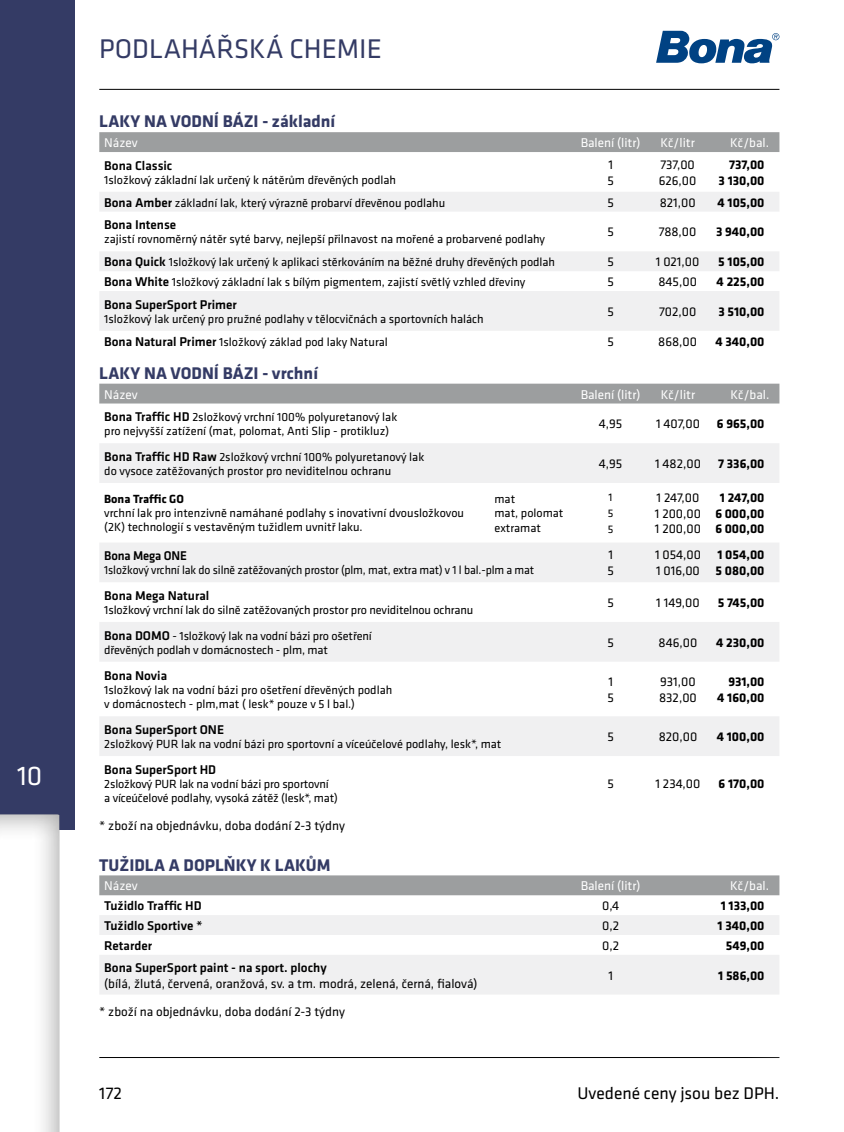
<style>
.page{position:relative;width:844px;height:1132px;background:#fff}
.page>*{position:absolute;margin:0;border:0;box-sizing:border-box;transform-origin:0 0}
.t1{font:28px "Klavika";color:#343b65}
.t2{font:28px "Klavika";color:#fff}
.t3{font:700 17.5px "Klavika";color:#343b65}
.t4{font:17.5px "Klavika";color:#000}
.t5{font:13.12px/15.8px "Klavika";color:#000}
.t6{font:500 13.12px "Klavika";color:#000}
.t7{font:700 13.12px/15.8px "Klavika";color:#000;text-align:right}
.t8{font:13.12px "Klavika";color:#fff}
.t9{font:500 13.12px "Klavika";color:#000;scale:.96 1}
.t10{font:12.25px/14px "Klavika";color:#000}
.t11{font:12.25px "Klavika";color:#000;scale:.96 1}
.t12{font:700 12.25px "Klavika";color:#000}
.t13{font:11.38px/15.8px "Klavika";color:#000;text-align:justify}
.s1{font-weight:500;font-size:13.12px}
</style>
<div class="page">
<hr style="left:99px;top:1056px;width:680px;height:1px;background:#000">
<div style="left:743px;top:0;width:100px;height:1131px;background:#fff"></div>
<hr style="left:99px;top:89px;width:680px;height:1px;background:#000">
<svg style="left:656px;top:31px;width:123px;height:32px"></svg>
<div style="left:99px;top:383px;width:680px;height:20px;background:#9c9e9f"></div>
<svg style="left:99px;top:443px;width:680px;height:312px;fill:#f4f4f5"></svg>
<div style="left:99px;top:132px;width:680px;height:20px;background:#9c9e9f"></div>
<svg style="left:99px;top:192px;width:680px;height:139px;fill:#f0f0f1"></svg>
<div style="left:99px;top:875px;width:680px;height:20px;background:#9c9e9f"></div>
<svg style="left:99px;top:915px;width:680px;height:79px;fill:#f0f0f1"></svg>
<div style="left:0;top:0;width:74px;height:828px;background:#343b65"></div>
<div style="left:0;top:810px;width:63px;height:321px;background:#000;opacity:.32"></div>
<h1 class="t2" style="left:17px;top:760px;width:27px">10</h1>
<h1 class="t1" style="left:99px;top:33px;width:284px">PODLAHÁŘSKÁ CHEMIE</h1>
<h2 class="t3" style="left:99px;top:112px;width:237px">LAKY NA VODNÍ BÁZI - základní</h2>
<p class="t8" style="left:104px;top:135px;width:35px">Název</p>
<p class="t8" style="left:580px;top:135px;width:61px">Balení (litr)</p>
<p class="t8" style="left:660px;top:135px;width:36px">Kč/litr</p>
<p class="t8" style="left:730px;top:135px;width:40px">Kč/bal.</p>
<p class="t6" style="left:104px;top:158px;width:70px">Bona Classic</p>
<p class="t10" style="left:104px;top:173px;width:293px">1složkový základní lak určený k nátěrům dřevěných podlah</p>
<p class="t5" style="left:607px;top:157px;width:8px">1<br>5</p>
<p class="t5" style="left:658px;top:157px;width:39px">737,00<br>626,00</p>
<p class="t7" style="left:718px;top:157px;width:47px">737,00<br>3 130,00</p>
<p class="t10" style="left:104px;top:196px;width:342px"><span class="s1">Bona Amber</span> základní lak, který výrazně probarví dřevěnou podlahu</p>
<p class="t5" style="left:607px;top:194px;width:8px">5</p>
<p class="t5" style="left:659px;top:194px;width:37px">821,00</p>
<p class="t7" style="left:717px;top:194px;width:49px">4 105,00</p>
<p class="t6" style="left:104px;top:218px;width:73px">Bona Intense</p>
<p class="t10" style="left:104px;top:232px;width:442px">zajistí rovnoměrný nátěr syté barvy, nejlepší přilnavost na mořené a probarvené podlahy</p>
<p class="t5" style="left:607px;top:224px;width:8px">5</p>
<p class="t5" style="left:658px;top:224px;width:39px">788,00</p>
<p class="t7" style="left:715px;top:224px;width:50px">3 940,00</p>
<p class="t10" style="left:104px;top:255px;width:452px"><span class="s1">Bona Quick</span> 1složkový lak určený k aplikaci stěrkováním na běžné druhy dřevěných podlah</p>
<p class="t5" style="left:607px;top:254px;width:8px">5</p>
<p class="t5" style="left:655px;top:254px;width:45px">1 021,00</p>
<p class="t7" style="left:718px;top:254px;width:48px">5 105,00</p>
<p class="t10" style="left:104px;top:275px;width:422px"><span class="s1">Bona White</span> 1složkový základní lak s bílým pigmentem, zajistí světlý vzhled dřeviny</p>
<p class="t5" style="left:607px;top:274px;width:8px">5</p>
<p class="t5" style="left:658px;top:274px;width:40px">845,00</p>
<p class="t7" style="left:716px;top:274px;width:49px">4 225,00</p>
<p class="t6" style="left:104px;top:297px;width:134px">Bona SuperSport Primer</p>
<p class="t10" style="left:104px;top:312px;width:381px">1složkový lak určený pro pružné podlahy v tělocvičnách a sportovních halách</p>
<p class="t5" style="left:607px;top:304px;width:8px">5</p>
<p class="t5" style="left:659px;top:304px;width:39px">702,00</p>
<p class="t7" style="left:718px;top:304px;width:48px">3 510,00</p>
<p class="t10" style="left:104px;top:335px;width:285px"><span class="s1">Bona Natural Primer</span> 1složkový základ pod laky Natural</p>
<p class="t5" style="left:607px;top:333px;width:8px">5</p>
<p class="t5" style="left:658px;top:333px;width:40px">868,00</p>
<p class="t7" style="left:715px;top:333px;width:51px">4 340,00</p>
<h2 class="t3" style="left:99px;top:363px;width:220px">LAKY NA VODNÍ BÁZI - vrchní</h2>
<p class="t8" style="left:104px;top:387px;width:35px">Název</p>
<p class="t8" style="left:580px;top:387px;width:61px">Balení (litr)</p>
<p class="t8" style="left:660px;top:387px;width:36px">Kč/litr</p>
<p class="t8" style="left:730px;top:387px;width:40px">Kč/bal.</p>
<p class="t10" style="left:104px;top:410px;width:294px"><span class="s1">Bona Traffic HD</span> 2složkový vrchní 100% polyuretanový lak pro nejvyšší zatížení (mat, polomat, Anti Slip - protikluz)</p>
<p class="t5" style="left:598px;top:416px;width:25px">4,95</p>
<p class="t5" style="left:655px;top:416px;width:45px">1 407,00</p>
<p class="t7" style="left:716px;top:416px;width:49px">6 965,00</p>
<p class="t10" style="left:104px;top:450px;width:321px"><span class="s1">Bona Traffic HD Raw</span> 2složkový vrchní 100% polyuretanový lak do vysoce zatěžovaných prostor pro neviditelnou ochranu</p>
<p class="t5" style="left:598px;top:456px;width:25px">4,95</p>
<p class="t5" style="left:655px;top:456px;width:47px">1 482,00</p>
<p class="t7" style="left:718px;top:456px;width:48px">7 336,00</p>
<p class="t12" style="left:104px;top:492px;width:81px">Bona Traffic GO</p>
<p class="t10" style="left:104px;top:506px;width:361px">vrchní lak pro intenzivně namáhané podlahy s inovativní dvousložkovou (2K) technologií s vestavěným tužidlem uvnitř laku.</p>
<p class="t10" style="left:494px;top:491px;width:70px;line-height:14.7px">mat<br>mat, polomat extramat</p>
<p class="t13" style="left:607px;top:489px;width:7px">1<br>5<br>5</p>
<p class="t5" style="left:654px;top:489px;width:48px">1 247,00<br>1 200,00<br>1 200,00</p>
<p class="t7" style="left:715px;top:489px;width:50px;text-align:center">1 247,00<br>6 000,00<br>6 000,00</p>
<p class="t9" style="left:104px;top:548px;width:88px">Bona Mega ONE</p>
<p class="t11" style="left:104px;top:563px;width:449px">1složkový vrchní lak do silně zatěžovaných prostor (plm, mat, extra mat) v 1 l bal.-plm a mat</p>
<p class="t6" style="left:104px;top:588px;width:106px">Bona Mega Natural</p>
<p class="t10" style="left:104px;top:603px;width:370px">1složkový vrchní lak do silně zatěžovaných prostor pro neviditelnou ochranu</p>
<p class="t5" style="left:607px;top:547px;width:8px">1<br>5</p>
<p class="t5" style="left:655px;top:547px;width:47px">1 054,00<br>1 016,00</p>
<p class="t7" style="left:715px;top:547px;width:50px;text-align:left">1 054,00<br>5 080,00</p>
<p class="t5" style="left:607px;top:595px;width:8px">5</p>
<p class="t5" style="left:656px;top:595px;width:45px">1 149,00</p>
<p class="t7" style="left:717px;top:595px;width:48px">5 745,00</p>
<p class="t10" style="left:104px;top:628px;width:269px"><span class="s1">Bona DOMO</span> - 1složkový lak na vodní bázi pro ošetření dřevěných podlah v domácnostech - plm, mat</p>
<p class="t5" style="left:607px;top:634px;width:8px">5</p>
<p class="t5" style="left:658px;top:634px;width:40px">846,00</p>
<p class="t7" style="left:715px;top:634px;width:50px">4 230,00</p>
<p class="t6" style="left:104px;top:668px;width:64px">Bona Novia</p>
<p class="t10" style="left:104px;top:682px;width:289px">1složkový lak na vodní bázi pro ošetření dřevěných podlah v domácnostech - plm,mat ( lesk* pouze v 5 l bal.)</p>
<p class="t5" style="left:607px;top:673px;width:8px">1<br>5</p>
<p class="t5" style="left:659px;top:673px;width:39px">931,00<br>832,00</p>
<p class="t7" style="left:717px;top:673px;width:49px">931,00<br>4 160,00</p>
<p class="t6" style="left:104px;top:722px;width:121px">Bona SuperSport ONE</p>
<p class="t10" style="left:104px;top:737px;width:398px">2složkový PUR lak na vodní bázi pro sportovní a víceúčelové podlahy, lesk*, mat</p>
<p class="t5" style="left:607px;top:728px;width:8px">5</p>
<p class="t5" style="left:658px;top:728px;width:40px">820,00</p>
<p class="t7" style="left:716px;top:728px;width:49px">4 100,00</p>
<p class="t6" style="left:104px;top:762px;width:113px">Bona SuperSport HD</p>
<p class="t10" style="left:104px;top:777px;width:235px">2složkový PUR lak na vodní bázi pro sportovní a víceúčelové podlahy, vysoká zátěž (lesk*, mat)</p>
<p class="t5" style="left:607px;top:776px;width:8px">5</p>
<p class="t5" style="left:655px;top:776px;width:46px">1 234,00</p>
<p class="t7" style="left:718px;top:776px;width:48px">6 170,00</p>
<p class="t5" style="left:99px;top:817px;width:247px">* zboží na objednávku, doba dodání 2-3 týdny</p>
<h2 class="t3" style="left:99px;top:854px;width:233px">TUŽIDLA A DOPLŇKY K LAKŮM</h2>
<p class="t8" style="left:104px;top:878px;width:35px">Název</p>
<p class="t8" style="left:580px;top:878px;width:61px">Balení (litr)</p>
<p class="t8" style="left:730px;top:878px;width:40px">Kč/bal.</p>
<p class="t6" style="left:104px;top:898px;width:99px">Tužidlo Traffic HD</p>
<p class="t5" style="left:602px;top:897px;width:19px">0,4</p>
<p class="t7" style="left:720px;top:897px;width:45px">1 133,00</p>
<p class="t6" style="left:104px;top:918px;width:100px">Tužidlo Sportive *</p>
<p class="t5" style="left:602px;top:917px;width:18px">0,2</p>
<p class="t7" style="left:717px;top:917px;width:48px">1 340,00</p>
<p class="t6" style="left:104px;top:938px;width:49px">Retarder</p>
<p class="t5" style="left:602px;top:937px;width:18px">0,2</p>
<p class="t7" style="left:725px;top:937px;width:40px">549,00</p>
<p class="t6" style="left:104px;top:959px;width:224px">Bona SuperSport paint - na sport. plochy</p>
<p class="t5" style="left:104px;top:975px;width:374px">(bílá, žlutá, červená, oranžová, sv. a tm. modrá, zelená, černá, fialová)</p>
<p class="t5" style="left:608px;top:967px;width:6px">1</p>
<p class="t7" style="left:718px;top:967px;width:48px">1 586,00</p>
<p class="t5" style="left:99px;top:1003px;width:247px">* zboží na objednávku, doba dodání 2-3 týdny</p>
<h2 class="t4" style="left:99px;top:1083px;width:24px">172</h2>
<h2 class="t4" style="left:577px;top:1083px;width:203px">Uvedené ceny jsou bez DPH.</h2>
</div>
